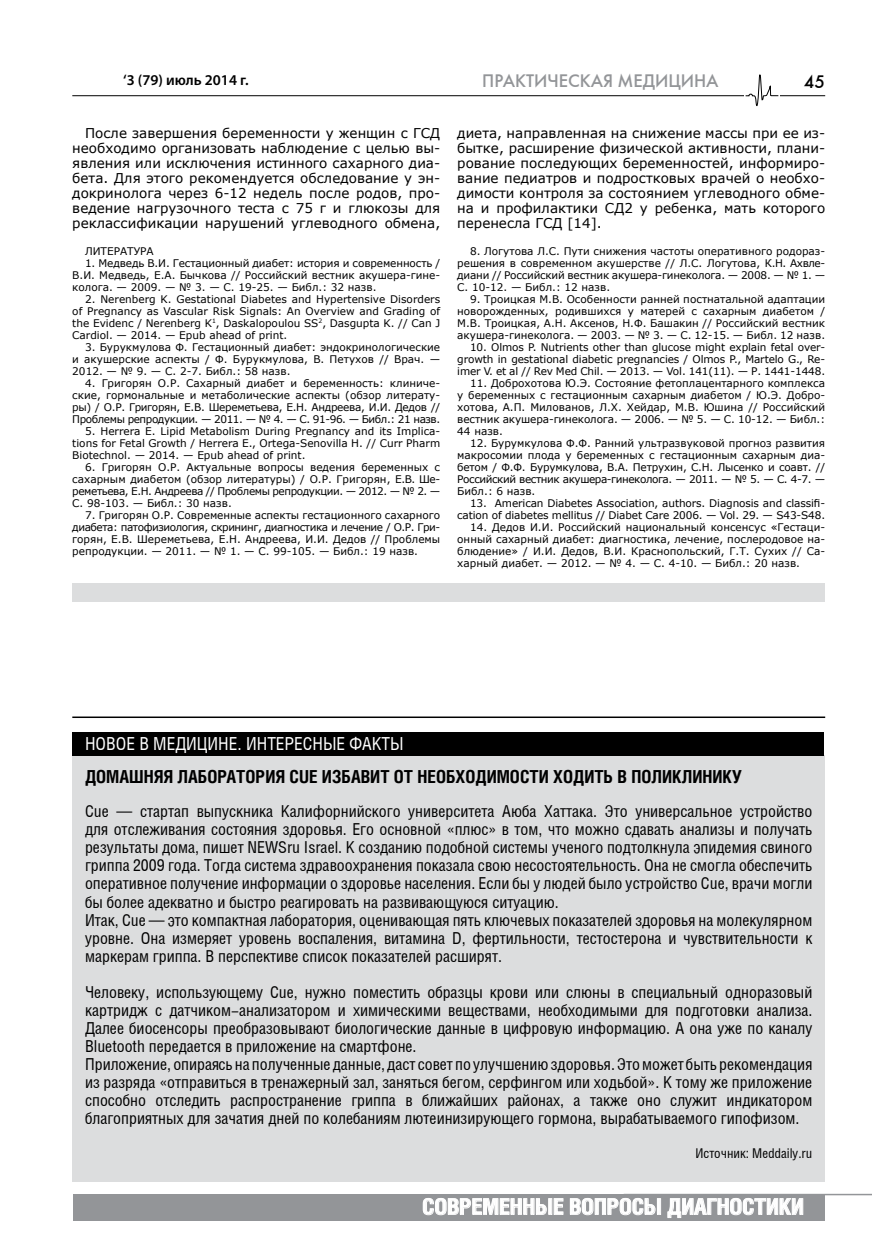
<style>
.page{position:relative;width:872px;height:1255px;background:#fff}
.page>*{position:absolute;margin:0;border:0;box-sizing:border-box;transform-origin:0 0}
.t1{font:700 21.75px "Helios Cond";color:#fff;scale:1.05 1}
.t2{font:700 18px "Helios Cond";color:#000}
.t3{font:18px "Helios Cond";color:#fff}
.t4{font:18px "Futuris C";color:#939598}
.t5{font:18px "Futuris C";color:#000}
.t6{font:16.5px/18px "Helios Cond";color:#000}
.t7{font:600 15px "Myriad Pro";color:#000}
.t8{font:13.5px/15px "Verdana";color:#000;text-align:justify}
.t9{font:13.5px "Helios Cond";color:#000}
.t10{font:10.5px/12px "Verdana";color:#000;text-align:justify}
</style>
<div class="page">
<hr style="left:72px;top:95px;width:753px;height:1px;background:#000">
<div style="left:74px;top:1193px;width:751px;height:27px;background:#939598"></div>
<svg style="left:423px;top:1198px;width:140px;height:16px"></svg>
<svg style="left:570px;top:1198px;width:91px;height:16px"></svg>
<svg style="left:667px;top:1198px;width:136px;height:19px"></svg>
<hr style="left:623px;top:1193px;width:249px;height:2px;background:#939598">
<div style="left:744px;top:73px;width:35px;height:33px;background:#fff"></div>
<svg style="left:745px;top:74px;width:34px;height:32px"></svg>
<div style="left:72px;top:583px;width:753px;height:18px;background:#dcddde"></div>
<div style="left:72px;top:755px;width:753px;height:426px;background:#dcddde"></div>
<div style="left:72px;top:732px;width:752px;height:23px;background:#000"></div>
<hr style="left:72px;top:716px;width:753px;height:2px;background:#000">
<h3 class="t7" style="left:123px;top:71px;width:127px">‘3 (79) июль 2014 г.</h3>
<h2 class="t4" style="left:482px;top:69px;width:238px">ПРАКТИЧЕСКАЯ МЕДИЦИНА</h2>
<h2 class="t5" style="left:804px;top:71px;width:23px">45</h2>
<p class="t8" style="left:72px;top:125px;width:369px;text-indent:13px">После завершения беременности у женщин с ГСД необходимо организовать наблюдение с целью вы&shy;явления или исключения истинного сахарного диа&shy;бета. Для этого рекомендуется обследование у эн&shy;докринолога через 6-12 недель после родов, про&shy;ведение нагрузочного теста с 75 г и глюкозы для реклассификации нарушений углеводного обмена,</p>
<p class="t8" style="left:457px;top:125px;width:369px">диета, направленная на снижение массы при ее из&shy;бытке, расширение физической активности, плани&shy;рование последующих беременностей, информиро&shy;вание педиатров и подростковых врачей о необхо&shy;димости контроля за состоянием углеводного обме&shy;на и профилактики СД2 у ребенка, мать которого перенесла ГСД [14].</p>
<p class="t10" style="left:85px;top:245px;width:70px">ЛИТЕРАТУРА</p>
<p class="t10" style="left:72px;top:257px;width:369px;text-indent:13px">1. Медведь В.И. Гестационный диабет: история и современность / В.И. Медведь, Е.А. Бычкова // Российский вестник акушера-гине&shy;колога. — 2009. — № 3. — С. 19-25. — Библ.: 32 назв.</p>
<p class="t10" style="left:72px;top:293px;width:369px;text-indent:13px">2. Nerenberg K. Gestational Diabetes and Hypertensive Disorders of Pregnancy as Vascular Risk Signals: An Overview and Grading of the Evidenc / Nerenberg K<sup>1</sup>, Daskalopoulou SS<sup>2</sup>, Dasgupta K. // Can J Cardiol. — 2014. — Epub ahead of print.</p>
<p class="t10" style="left:72px;top:341px;width:369px;text-indent:13px">3. Бурукмулова Ф. Гестационный диабет: эндокринологические и акушерские аспекты / Ф. Бурукмулова, В. Петухов // Врач. — 2012. — № 9. — С. 2-7. Библ.: 58 назв.</p>
<p class="t10" style="left:72px;top:377px;width:369px;text-indent:13px">4. Григорян О.Р. Сахарный диабет и беременность: клиниче&shy;ские, гормональные и метаболические аспекты (обзор литерату&shy;ры) / О.Р. Григорян, Е.В. Шереметьева, Е.Н. Андреева, И.И. Дедов // Проблемы репродукции. — 2011. — № 4. — С. 91-96. — Библ.: 21 назв.</p>
<p class="t10" style="left:72px;top:425px;width:369px;text-indent:13px">5. Herrera E. Lipid Metabolism During Pregnancy and its Implica&shy;tions for Fetal Growth / Herrera E., Ortega-Senovilla H. // Curr Pharm Biotechnol. — 2014. — Epub ahead of print.</p>
<p class="t10" style="left:72px;top:461px;width:369px;text-indent:13px">6. Григорян О.Р. Актуальные вопросы ведения беременных с сахарным диабетом (обзор литературы) / О.Р. Григорян, Е.В. Ше&shy;реметьева, Е.Н. Андреева // Проблемы репродукции. — 2012. — № 2. — С. 98-103. — Библ.: 30 назв.</p>
<p class="t10" style="left:72px;top:509px;width:369px;text-align:left;text-indent:13px">7. Григорян О.Р. Современные аспекты гестационного сахарного диабета: патофизиология, скрининг, диагностика и лечение / О.Р. Гри&shy;горян, Е.В. Шереметьева, Е.Н. Андреева, И.И. Дедов // Проблемы репродукции. — 2011. — № 1. — С. 99-105. — Библ.: 19 назв.</p>
<p class="t10" style="left:457px;top:245px;width:369px;text-indent:13px">8. Логутова Л.С. Пути снижения частоты оперативного родораз&shy;решения в современном акушерстве // Л.С. Логутова, К.Н. Ахвле&shy;диани // Российский вестник акушера-гинеколога. — 2008. — № 1. — С. 10-12. — Библ.: 12 назв.</p>
<p class="t10" style="left:457px;top:293px;width:369px;text-indent:13px">9. Троицкая М.В. Особенности ранней постнатальной адаптации новорожденных, родившихся у матерей с сахарным диабетом / М.В. Троицкая, А.Н. Аксенов, Н.Ф. Башакин // Российский вестник акушера-гинеколога. — 2003. — № 3. — С. 12-15. — Библ. 12 назв.</p>
<p class="t10" style="left:457px;top:341px;width:369px;text-indent:13px">10. Olmos P. Nutrients other than glucose might explain fetal over&shy;growth in gestational diabetic pregnancies / Olmos P., Martelo G., Re&shy;imer V. et al // Rev Med Chil. — 2013. — Vol. 141(11). — Р. 1441-1448.</p>
<p class="t10" style="left:457px;top:377px;width:369px;text-indent:13px">11. Доброхотова Ю.Э. Состояние фетоплацентарного комплекса у беременных с гестационным сахарным диабетом / Ю.Э. Добро&shy;хотова, А.П. Милованов, Л.Х. Хейдар, М.В. Юшина // Российский вестник акушера-гинеколога. — 2006. — № 5. — С. 10-12. — Библ.:<br>44 назв.</p>
<p class="t10" style="left:457px;top:437px;width:369px;text-indent:13px">12. Бурумкулова Ф.Ф. Ранний ультразвуковой прогноз развития макросомии плода у беременных с гестационным сахарным диа&shy;бетом / Ф.Ф. Бурумкулова, В.А. Петрухин, С.Н. Лысенко и соавт. // Российский вестник акушера-гинеколога. — 2011. — № 5. — С. 4-7. — Библ.: 6 назв.</p>
<p class="t10" style="left:457px;top:497px;width:369px;text-align:right">13. American Diabetes Association, authors. Diagnosis and classifi&shy;cation of diabetes mellitus // Diabet Care 2006. — Vol. 29. — S43-S48.</p>
<p class="t10" style="left:457px;top:521px;width:369px;text-indent:13px">14. Дедов И.И. Российский национальный консенсус «Гестаци&shy;онный сахарный диабет: диагностика, лечение, послеродовое на&shy;блюдение» / И.И. Дедов, В.И. Краснопольский, Г.Т. Сухих // Са&shy;харный диабет. — 2012. — № 4. — С. 4-10. — Библ.: 20 назв.</p>
<h2 class="t3" style="left:85px;top:734px;width:11px">ново</h2>
<h2 class="t3" style="left:126px;top:734px;width:279px">е в меди цин е. ИНТЕРЕСНЫЕ ФАКТЫ</h2>
<h2 class="t2" style="left:85px;top:765px;width:658px">Домашняя лаборатория Cue избавит от необходимости ходить в поликлинику</h2>
<p class="t6" style="left:85px;top:802px;width:729px">Cue — стартап выпускника Калифорнийского университета Аюба Хаттака. Это универсальное устройство для отслеживания состояния здоровья. Его основной «плюс» в том, что можно сдавать анализы и получать результаты дома, пишет NEWSru Israel. К созданию подобной системы ученого подтолкнула эпидемия свиного гриппа 2009 года. Тогда система здравоохранения показала свою несостоятельность. Она не смогла обеспечить оперативное получение информации о здоровье населения. Если бы у людей было устройство Cue, врачи могли бы более адекватно и быстро реагировать на развивающуюся ситуацию.<br>Итак, Cue — это компактная лаборатория, оценивающая пять ключевых показателей здоровья на молекулярном уровне. Она измеряет уровень воспаления, витамина D, фертильности, тестостерона и чувствительности к маркерам гриппа. В перспективе список показателей расширят.</p>
<p class="t6" style="left:85px;top:982px;width:729px">Человеку, использующему Cue, нужно поместить образцы крови или слюны в специальный одноразовый картридж с датчиком-анализатором и химическими веществами, необходимыми для подготовки анализа.<br>Далее биосенсоры преобразовывают биологические данные в цифровую информацию. А она уже по каналу Bluetooth передается в приложение на смартфоне.<br>Приложение, опираясь на полученные данные, даст совет по улучшению здоровья. Это может быть рекомендация из разряда «отправиться в тренажерный зал, заняться бегом, серфингом или ходьбой». К тому же приложение способно отследить распространение гриппа в ближайших районах, а также оно служит индикатором благоприятных для зачатия дней по колебаниям лютеинизирующего гормона, вырабатываемого гипофизом.</p>
<p class="t9" style="left:695px;top:1145px;width:118px">Источник: Meddaily.ru</p>
<h1 class="t1" style="left:422px;top:1193px;width:365px">Современные вопросы диагностики</h1>
</div>
